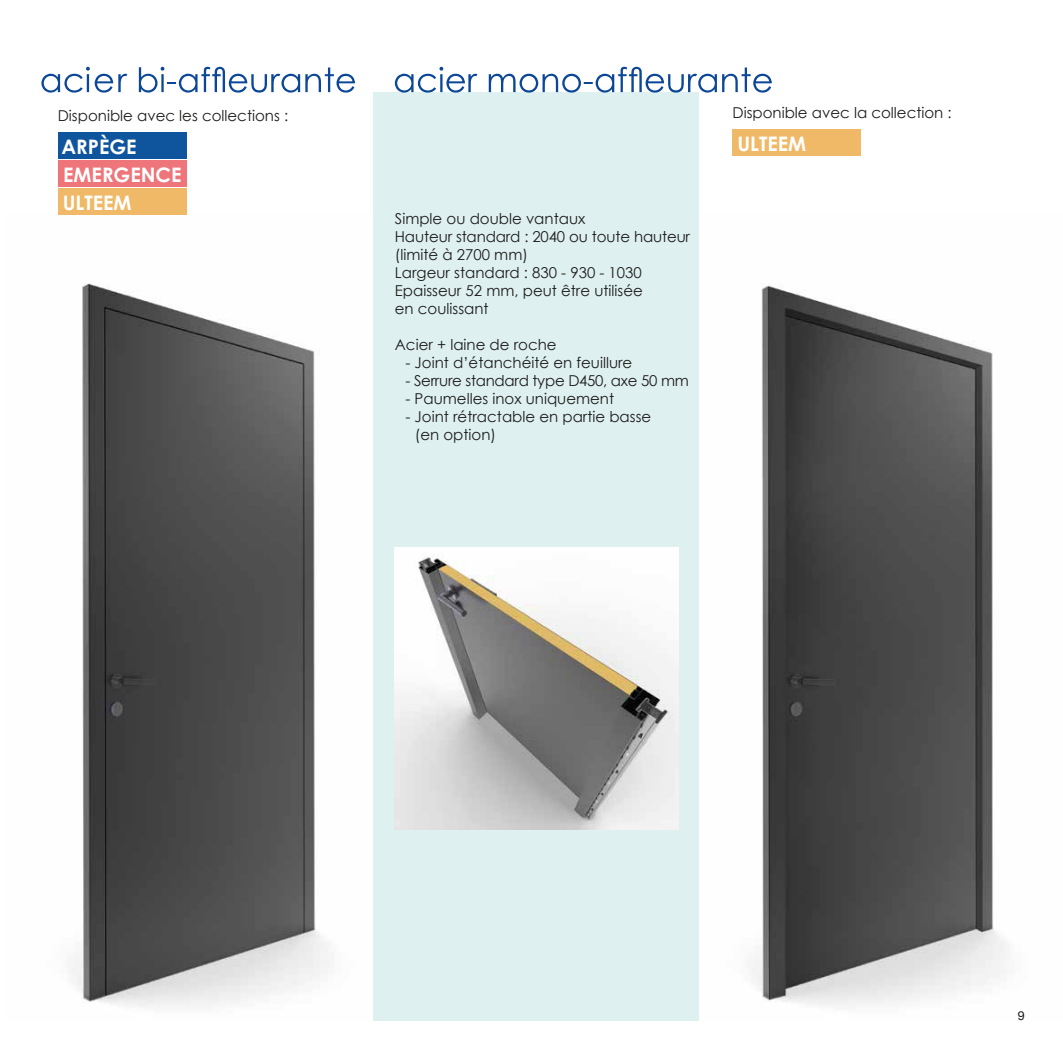
<style>
.page{position:relative;width:1063px;height:1063px;background:#fff}
.page>*{position:absolute;margin:0;border:0;box-sizing:border-box;transform-origin:0 0}
.t1{font:700 20px/28.2px "Century Gothic";color:#fff}
.t2{font:15px/18px "Century Gothic";color:#1d1d1b}
.t3{font:15px "Century Gothic";letter-spacing:-.02em;color:#1d1d1b}
.t4{font:12.5px "Helvetica Neue";color:#1d1d1b}
</style>
<div class="page">
<img style="left:751px;top:283px;width:256px;height:723px">
<div style="left:373px;top:92px;width:326px;height:928px;background:#dff0f1"></div>
<svg style="left:41px;top:67px;width:314px;height:26px"></svg>
<svg style="left:395px;top:67px;width:377px;height:26px"></svg>
<img style="left:71px;top:283px;width:259px;height:724px">
<img style="left:395px;top:547px;width:284px;height:282px">
<div style="left:58px;top:132px;width:129px;height:26px;background:#0f559e"></div>
<div style="left:58px;top:160px;width:129px;height:27px;background:#ee767a"></div>
<div style="left:58px;top:188px;width:129px;height:27px;background:#efb967"></div>
<div style="left:733px;top:129px;width:128px;height:27px;background:#efb967"></div>
<p class="t2" style="left:733px;top:103px;width:221px">Disponible avec la collection :</p>
<p class="t2" style="left:58px;top:107px;width:232px">Disponible avec les collections :</p>
<h1 class="t1" style="left:61px;top:131px;width:122px">ARPÈGE<br>EMERGENCE<br>ULTEEM</h1>
<h1 class="t1" style="left:738px;top:129px;width:70px">ULTEEM</h1>
<p class="t2" style="left:395px;top:209px;width:297px">Simple ou double vantaux<br>Hauteur standard : 2040 ou toute hauteur (limité à 2700 mm)<br>Largeur standard : 830 - 930 - 1030<br>Epaisseur 52 mm, peut être utilisée<br>en coulissant</p>
<p class="t2" style="left:395px;top:335px;width:163px">Acier + laine de roche</p>
<p class="t2" style="left:406px;top:353px;width:228px">- Joint d’étanchéité en feuillure</p>
<p class="t3" style="left:406px;top:370px;width:285px">- Serrure standard type D450, axe 50 mm</p>
<p class="t2" style="left:406px;top:389px;width:210px">- Paumelles inox uniquement</p>
<p class="t2" style="left:415px;top:407px;width:238px;text-indent:-9px">- Joint rétractable en partie basse (en option)</p>
<p class="t4" style="left:1018px;top:1007px;width:8px">9</p>
</div>
